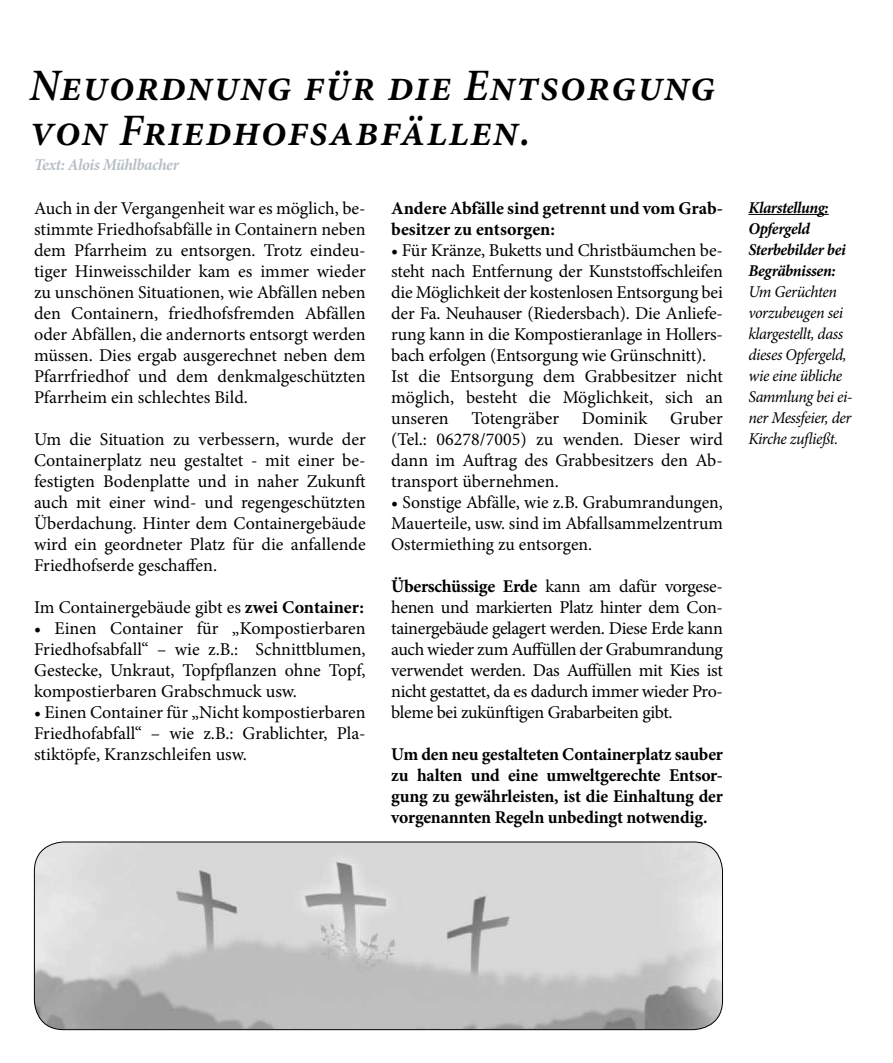
<style>
.page{position:relative;width:893px;height:1063px;background:#fff}
.page>*{position:absolute;margin:0;border:0;box-sizing:border-box;transform-origin:0 0}
.t1{font:italic 600 45px/45px "Minion Pro";letter-spacing:.03em;color:#000;scale:.96 1}
.t2{font:18px/21px "Minion Pro";letter-spacing:-.005em;color:#000;text-align:justify}
.t3{font:700 18px/21px "Minion Pro";letter-spacing:-.01em;color:#000}
.t4{font:italic 16.5px/21px "Minion Pro";letter-spacing:-.025em;color:#000}
.t5{font:italic 700 16.5px/21px "Minion Pro";letter-spacing:-.02em;color:#000}
.t6{font:italic 700 16.5px "Minion Pro";letter-spacing:-.03em;color:#b6bfc4}
.s1{font-weight:700}
</style>
<div class="page">
<img style="left:34px;top:842px;width:688px;height:188px">
<div style="left:34px;top:842px;width:689px;height:188px;border:1px solid #000;border-radius:29px"></div>
<hr style="left:748px;top:214px;width:81px;height:1px;background:#000">
<h1 class="t1" style="left:29px;top:63px;width:716px">Neuordnung für die Entsorgung von Friedhofsabfällen.</h1>
<p class="t6" style="left:34px;top:152px;width:147px">Text: Alois Mühlbacher</p>
<p class="t2" style="left:34px;top:198px;width:333px">Auch in der Vergangenheit war es möglich, be&shy;stimmte Friedhofsabfälle in Containern neben dem Pfarrheim zu entsorgen. Trotz eindeu&shy;tiger Hinweisschilder kam es immer wieder zu unschönen Situationen, wie Abfällen neben den Containern, friedhofsfremden Abfällen oder Abfällen, die andernorts entsorgt werden müssen. Dies ergab ausgerechnet neben dem Pfarrfriedhof und dem denkmalgeschützten Pfarrheim ein schlechtes Bild.</p>
<p class="t2" style="left:34px;top:429px;width:333px">Um die Situation zu verbessern, wurde der Containerplatz neu gestaltet - mit einer be&shy;festigten Bodenplatte und in naher Zukunft auch mit einer wind- und regengeschützten Überdachung. Hinter dem Containergebäude wird ein geordneter Platz für die anfallende Friedhofserde geschaffen.</p>
<p class="t2" style="left:34px;top:597px;width:332px">Im Containergebäude gibt es <span class="s1">zwei Container:</span></p>
<p class="t2" style="left:34px;top:618px;width:333px">• Einen Container für „Kompostierbaren Friedhofsabfall“ – wie z.B.: Schnittblumen, Gestecke, Unkraut, Topfpflanzen ohne Topf, kompostierbaren Grabschmuck usw.</p>
<p class="t2" style="left:34px;top:702px;width:333px">• Einen Container für „Nicht kompostierbaren Friedhofabfall“ – wie z.B.: Grablichter, Pla&shy;stiktöpfe, Kranzschleifen usw.</p>
<p class="t3" style="left:391px;top:198px;width:333px">Andere Abfälle sind getrennt und vom Grab&shy;besitzer zu entsorgen:</p>
<p class="t2" style="left:391px;top:240px;width:333px;text-align:left">• Für Kränze, Buketts und Christbäumchen be&shy;steht nach Entfernung der Kunststoffschleifen die Möglichkeit der kostenlosen Entsorgung bei der Fa. Neuhauser (Riedersbach). Die Anliefe&shy;rung kann in die Kompostieranlage in Hollers&shy;bach erfolgen (Entsorgung wie Grünschnitt).<br>Ist die Entsorgung dem Grabbesitzer nicht möglich, besteht die Möglichkeit, sich an unseren</p>
<p class="t2" style="left:391px;top:408px;width:333px;text-indent:279px">Gruber (Tel.: 06278/7005) zu wenden. Dieser wird dann im Auftrag des Grabbesitzers den Ab&shy;transport übernehmen.</p>
<p class="t2" style="left:391px;top:492px;width:333px">• Sonstige Abfälle, wie z.B. Grabumrandungen, Mauerteile, usw. sind im Abfallsammelzentrum Ostermiething zu entsorgen.</p>
<p class="t2" style="left:391px;top:576px;width:333px"><span class="s1">Überschüssige Erde</span> kann am dafür vorgese&shy;henen und markierten Platz hinter dem Con&shy;tainergebäude gelagert werden. Diese Erde kann auch wieder zum Auffüllen der Grabumrandung verwendet werden. Das Auffüllen mit Kies ist nicht gestattet, da es dadurch immer wieder Pro&shy;bleme bei zukünftigen Grabarbeiten gibt.</p>
<p class="t3" style="left:391px;top:743px;width:333px;text-align:justify">Um den neu gestalteten Containerplatz sauber zu halten und eine umweltgerechte Entsor&shy;gung zu gewährleisten, ist die Einhaltung der vorgenannten Regeln unbedingt notwendig.</p>
<p class="t2" style="left:472px;top:408px;width:89px">Totengräber</p>
<p class="t2" style="left:582px;top:408px;width:67px">Dominik</p>
<p class="t5" style="left:748px;top:197px;width:99px">Klarstellung:<br>Opfergeld<br>Sterbebilder bei<br>Begräbnissen:</p>
<p class="t4" style="left:748px;top:281px;width:106px">Um Gerüchten vorzubeugen sei klargestellt, dass dieses Opfergeld, wie eine übliche<br>Sammlung bei ei&shy;ner Messfeier, der<br>Kirche zufließt.</p>
</div>
